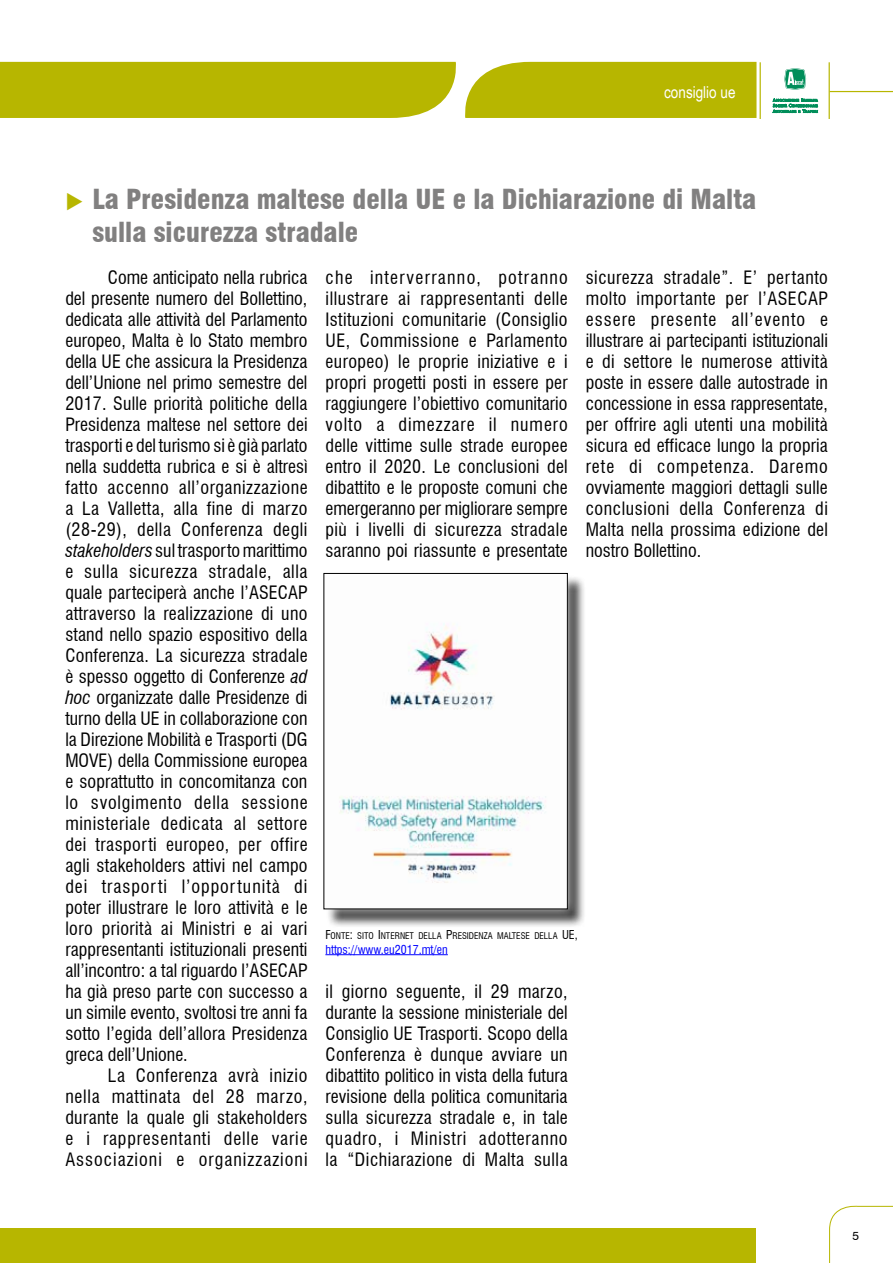
<style>
.page{position:relative;width:893px;height:1263px;background:#fff}
.page>*{position:absolute;margin:0;border:0;box-sizing:border-box;transform-origin:0 0}
.t1{font:900 condensed 27px/32.4px "Swiss 721 BT";color:#818080}
.t2{font:condensed 18px/21px "Swiss 721 BT";letter-spacing:.015em;color:#000;text-align:justify}
.t3{font:16.5px "Arial Narrow";color:#fff}
.t4{font:condensed 12px "Swiss 721 BT";color:#00f}
.t5{font:12px "Swiss 721 BT";color:#000}
.t6{font:condensed 9px "Swiss 721 BT";color:#000}
.s1{font-style:italic}
.s2{font-size:12px}
</style>
<div class="page">
<svg style="left:772px;top:98px;width:46px;height:15px"></svg>
<svg style="left:784px;top:68px;width:23px;height:22px"></svg>
<hr style="left:829px;top:62px;width:1px;height:57px;background:#b7b600">
<hr style="left:760px;top:62px;width:1px;height:57px;background:#b7b600">
<hr style="left:830px;top:91px;width:63px;height:1px;background:#b7b600">
<div style="left:0;top:62px;width:756px;height:56px;background:#b7b600"></div>
<div style="left:0;top:1229px;width:755px;height:34px;background:#b7b600"></div>
<svg style="left:829px;top:1205px;width:64px;height:58px"></svg>
<div style="left:326px;top:575px;width:261px;height:353px;background:#000;opacity:.75"></div>
<div style="left:314px;top:563px;width:263px;height:356px;background:#fff;opacity:.75"></div>
<img style="left:325px;top:575px;width:241px;height:332px">
<div style="left:323px;top:573px;width:245px;height:336px;border:1px solid #000"></div>
<hr style="left:325px;top:954px;width:123px;height:1px;background:#00f">
<p class="t3" style="left:664px;top:80px;width:73px">consiglio ue</p>
<h1 class="t1" style="left:92px;top:183px;width:665px">La Presidenza maltese della UE e la Dichiarazione di Malta sulla sicurezza stradale</h1>
<p class="t2" style="left:65px;top:267px;width:244px;text-indent:43px">Come anticipato nella rubrica del presente numero del Bollettino, dedicata alle attività del Parlamento europeo, Malta è lo Stato membro della UE che assicura la Presidenza dell’Unione nel primo semestre del 2017. Sulle priorità politiche della Presidenza maltese nel settore dei trasporti e del turismo si è già parlato nella suddetta rubrica e si è altresì fatto accenno all’organizzazione a La Valletta, alla fine di marzo (28-29), della Conferenza degli <span class="s1">stakeholders</span> sul trasporto marittimo e sulla sicurezza stradale, alla quale parteciperà anche l’ASECAP attraverso la realizzazione di uno stand nello spazio espositivo della Conferenza. La sicurezza stradale è spesso oggetto di Conferenze <span class="s1">ad hoc</span> organizzate dalle Presidenze di turno della UE in collaborazione con la Direzione Mobilità e Trasporti (DG MOVE) della Commissione europea e soprattutto in concomitanza con lo svolgimento della sessione ministeriale dedicata al settore dei trasporti europeo, per offire agli stakeholders attivi nel campo dei trasporti l’opportunità di poter illustrare le loro attività e le loro priorità ai Ministri e ai vari rappresentanti istituzionali presenti all’incontro: a tal riguardo l’ASECAP ha già preso parte con successo a un simile evento, svoltosi tre anni fa sotto l’egida dell’allora Presidenza greca dell’Unione.</p>
<p class="t2" style="left:65px;top:1065px;width:244px;text-indent:43px">La Conferenza avrà inizio nella mattinata del 28 marzo, durante la quale gli stakeholders e i rappresentanti delle varie Associazioni e organizzazioni</p>
<p class="t2" style="left:326px;top:267px;width:244px">che interverranno, potranno illustrare ai rappresentanti delle Istituzioni comunitarie (Consiglio UE, Commissione e Parlamento europeo) le proprie iniziative e i propri progetti posti in essere per raggiungere l’obiettivo comunitario volto a dimezzare il numero delle vittime sulle strade europee entro il 2020. Le conclusioni del dibattito e le proposte comuni che emergeranno per migliorare sempre più i livelli di sicurezza stradale saranno poi riassunte e presentate</p>
<p class="t2" style="left:586px;top:267px;width:244px">sicurezza stradale”. E’ pertanto molto importante per l’ASECAP essere presente all’evento e illustrare ai partecipanti istituzionali e di settore le numerose attività poste in essere dalle autostrade in concessione in essa rappresentate, per offrire agli utenti una mobilità sicura ed efficace lungo la propria rete di competenza. Daremo ovviamente maggiori dettagli sulle conclusioni della Conferenza di Malta nella prossima edizione del nostro Bollettino.</p>
<p class="t6" style="left:325px;top:930px;width:254px"><span class="s2">F</span>ONTE<span class="s2">:</span> SITO <span class="s2">I</span> NTERNET DELLA <span class="s2">P</span>RESIDENZA MALTESE DELLA <span class="s2">UE,</span></p>
<p class="t4" style="left:325px;top:942px;width:124px">https://www.eu2017.mt/en</p>
<p class="t2" style="left:326px;top:981px;width:244px">il giorno seguente, il 29 marzo, durante la sessione ministeriale del Consiglio UE Trasporti. Scopo della Conferenza è dunque avviare un dibattito politico in vista della futura revisione della politica comunitaria sulla sicurezza stradale e, in tale quadro, i Ministri adotteranno la “Dichiarazione di Malta sulla</p>
<p class="t5" style="left:853px;top:1229px;width:8px">5</p>
</div>
